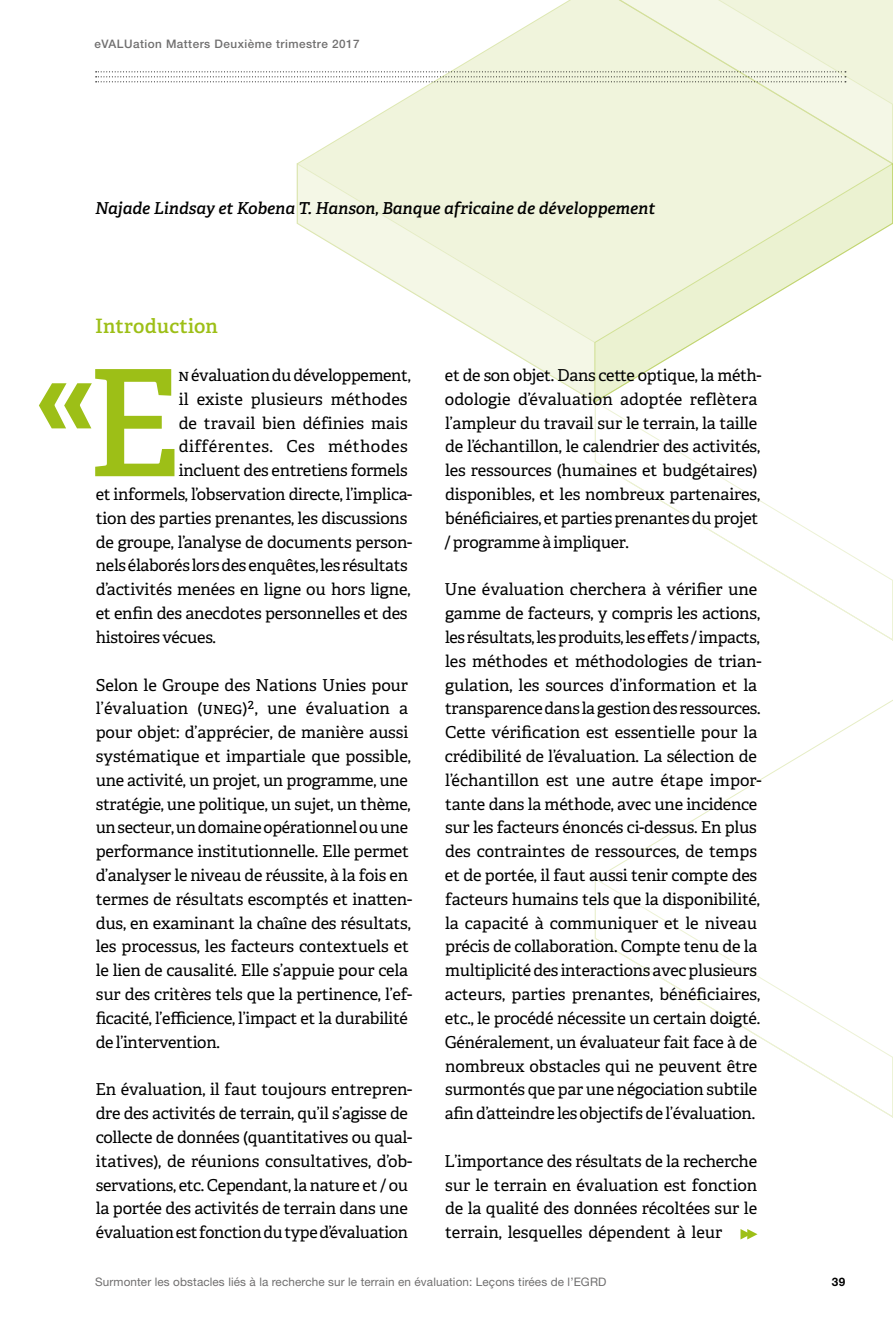
<style>
.page{position:relative;width:893px;height:1340px;background:#fff}
.page>*{position:absolute;margin:0;border:0;box-sizing:border-box;transform-origin:0 0}
.t1{font:600 147.88px "Adelle";color:#9dbf17}
.t2{font:600 19.78px "Adelle";letter-spacing:.01em;color:#9dbf17}
.t3{font:16.45px/23.8px "Adelle";letter-spacing:-.015em;color:#000}
.t4{font:italic 600 16.45px "Adelle";color:#000}
.t5{font:16.45px "Adelle";letter-spacing:.005em;color:#000}
.t6{font:16.45px "Adelle";letter-spacing:.025em;color:#000}
.t7{font:11.72px "Helvetica Neue LT Std";letter-spacing:.01em;color:#706f6f}
.t8{font:500 11.72px "Helvetica Neue LT Std";letter-spacing:.04em;color:#706f6f}
.t9{font:700 11.72px "Helvetica Neue LT Std";color:#000}
</style>
<div class="page">
<svg style="left:594px;top:403px;width:299px;height:238px"></svg>
<svg style="left:598px;top:700px;width:295px;height:177px"></svg>
<svg style="left:594px;top:877px;width:299px;height:241px"></svg>
<svg style="left:297px;top:0;width:596px;height:162px"></svg>
<svg style="left:596px;top:162px;width:297px;height:241px"></svg>
<svg style="left:296px;top:162px;width:300px;height:241px"></svg>
<svg style="left:96px;top:71px;width:750px;height:11px"></svg>
<svg style="left:740px;top:1229px;width:17px;height:10px"></svg>
<svg style="left:39px;top:383px;width:53px;height:45px"></svg>
<p class="t8" style="left:95px;top:36px;width:266px">eVALUation Matters Deuxième trimestre 2017</p>
<p class="t4" style="left:95px;top:198px;width:561px">Najade Lindsay et Kobena T. Hanson, Banque africaine de développement</p>
<p class="t2" style="left:95px;top:314px;width:124px">Introduction</p>
<h1 class="t1" style="left:87px;top:331px;width:95px">E</h1>
<p class="t3" style="left:179px;top:363px;width:234px">n évaluation du développement,</p>
<p class="t5" style="left:179px;top:389px;width:230px">il existe plusieurs méthodes</p>
<p class="t3" style="left:179px;top:411px;width:230px">de travail bien définies mais</p>
<p class="t6" style="left:179px;top:436px;width:230px">différentes. Ces méthodes</p>
<p class="t3" style="left:179px;top:459px;width:230px">incluent des entretiens formels</p>
<p class="t3" style="left:96px;top:482px;width:318px">et informels, l’observation directe, l’implica-</p>
<p class="t3" style="left:96px;top:506px;width:313px">tion des parties prenantes, les discussions</p>
<p class="t3" style="left:96px;top:530px;width:318px">de groupe, l’analyse de documents person-</p>
<p class="t3" style="left:96px;top:554px;width:313px">nels élaborés lors des enquêtes, les résultats</p>
<p class="t3" style="left:96px;top:578px;width:316px">d’activités menées en ligne ou hors ligne,</p>
<p class="t3" style="left:96px;top:601px;width:313px">et enfin des anecdotes personnelles et des</p>
<p class="t3" style="left:96px;top:625px;width:122px">histoires vécues.</p>
<p class="t3" style="left:96px;top:673px;width:318px">Selon le Groupe des Nations Unies pour l’évaluation (UNEG)<sup>2</sup>, une évaluation a pour objet: d’apprécier, de manière aussi systématique et impartiale que possible, une activité, un projet, un programme, une stratégie, une politique, un sujet, un thème, un secteur, un domaine opérationnel ou une performance institutionnelle. Elle permet d’analyser le niveau de réussite, à la fois en termes de résultats escomptés et inatten&shy;dus, en examinant la chaîne des résultats, les processus, les facteurs contextuels et le lien de causalité. Elle s’appuie pour cela sur des critères tels que la pertinence, l’ef&shy;ficacité, l’efficience, l’impact et la durabilité de l’intervention.</p>
<p class="t3" style="left:95px;top:1077px;width:319px">En évaluation, il faut toujours entrepren&shy;dre des activités de terrain, qu’il s’agisse de collecte de données (quantitatives ou qual&shy;itatives), de réunions consultatives, d’ob&shy;servations, etc. Cependant, la nature et / ou la portée des activités de terrain dans une évaluation est fonction du type d’évaluation</p>
<p class="t3" style="left:444px;top:363px;width:319px">et de son objet. Dans cette optique, la méth&shy;odologie d’évaluation adoptée reflètera l’ampleur du travail sur le terrain, la taille de l’échantillon, le calendrier des activités, les ressources (humaines et budgétaires) disponibles, et les nombreux partenaires, bénéficiaires, et parties prenantes du projet / programme à impliquer.</p>
<p class="t3" style="left:444px;top:578px;width:319px">Une évaluation cherchera à vérifier une gamme de facteurs, y compris les actions, les résultats, les produits, les effets / impacts, les méthodes et méthodologies de trian&shy;gulation, les sources d’information et la transparence dans la gestion des ressources.<br>Cette vérification est essentielle pour la crédibilité de l’évaluation. La sélection de l’échantillon est une autre étape impor&shy;tante dans la méthode, avec une incidence sur les facteurs énoncés ci-dessus. En plus des contraintes de ressources, de temps et de portée, il faut aussi tenir compte des facteurs humains tels que la disponibilité, la capacité à communiquer et le niveau précis de collaboration. Compte tenu de la multiplicité des interactions avec plusieurs acteurs, parties prenantes, bénéficiaires, etc., le procédé nécessite un certain doigté.<br>Généralement, un évaluateur fait face à de nombreux obstacles qui ne peuvent être surmontés que par une négociation subtile afin d’atteindre les objectifs de l’évaluation.</p>
<p class="t3" style="left:445px;top:1149px;width:314px;text-align:justify">L’importance des résultats de la recherche sur le terrain en évaluation est fonction de la qualité des données récoltées sur le terrain, lesquelles dépendent à leur</p>
<p class="t7" style="left:95px;top:1274px;width:513px">Surmonter les obstacles liés à la recherche sur le terrain en évaluation: Leçons tirées de l’EGRD</p>
<p class="t9" style="left:832px;top:1274px;width:15px">39</p>
</div>
